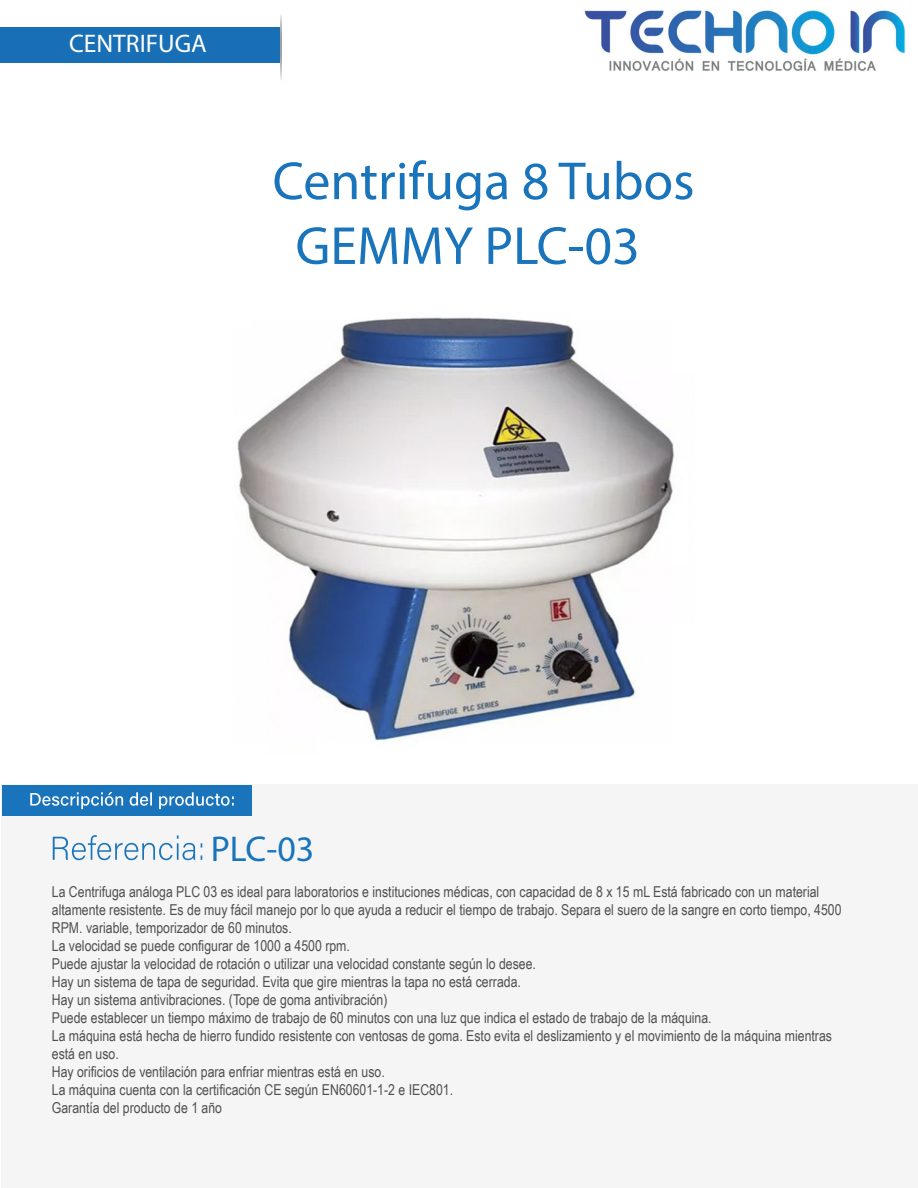
<style>
.page{position:relative;width:918px;height:1188px;background:#fff}
.page>*{position:absolute;margin:0;border:0;box-sizing:border-box;transform-origin:0 0}
.t1{font:54px/64.8px "Myriad Pro";color:#1974bb;text-align:center}
.t2{font:36px "Myriad Pro";color:#1974bb}
.t3{font:300 25.5px "Myriad Pro";color:#fff}
.t4{font:15px/18px "Arial Narrow";color:#514f4f}
</style>
<div class="page">
<div style="left:2px;top:784px;width:916px;height:404px;background:#f5f5f5"></div>
<div style="left:2px;top:785px;width:249px;height:30px;background:#1974bb"></div>
<svg style="left:30px;top:792px;width:204px;height:17px"></svg>
<img style="left:584px;top:10px;width:322px;height:61px">
<div style="left:0;top:27px;width:281px;height:36px;background:#186fb6"></div>
<svg style="left:281px;top:15px;width:1px;height:65px"></svg>
<svg style="left:53px;top:835px;width:149px;height:25px"></svg>
<img style="left:237px;top:317px;width:438px;height:425px">
<h3 class="t3" style="left:69px;top:28px;width:139px">CENTRIFUGA</h3>
<h1 class="t1" style="left:273px;top:148px;width:423px">Centrifuga 8 Tubos<br>GEMMY PLC-03</h1>
<h2 class="t2" style="left:211px;top:827px;width:105px">PLC-03</h2>
<p class="t4" style="left:52px;top:882px;width:791px">La Centrifuga análoga PLC 03 es ideal para laboratorios e instituciones médicas, con capacidad de 8 x 15 mL Está fabricado con un material altamente resistente. Es de muy fácil manejo por lo que ayuda a reducir el tiempo de trabajo. Separa el suero de la sangre en corto tiempo, 4500<br>RPM. variable, temporizador de 60 minutos.<br>La velocidad se puede configurar de 1000 a 4500 rpm.<br>Puede ajustar la velocidad de rotación o utilizar una velocidad constante según lo desee.<br>Hay un sistema de tapa de seguridad. Evita que gire mientras la tapa no está cerrada.<br>Hay un sistema antivibraciones. (Tope de goma antivibración)<br>Puede establecer un tiempo máximo de trabajo de 60 minutos con una luz que indica el estado de trabajo de la máquina.<br>La máquina está hecha de hierro fundido resistente con ventosas de goma. Esto evita el deslizamiento y el movimiento de la máquina mientras está en uso.<br>Hay orificios de ventilación para enfriar mientras está en uso.<br>La máquina cuenta con la certificación CE según EN60601-1-2 e IEC801.<br>Garantía del producto de 1 año</p>
</div>
